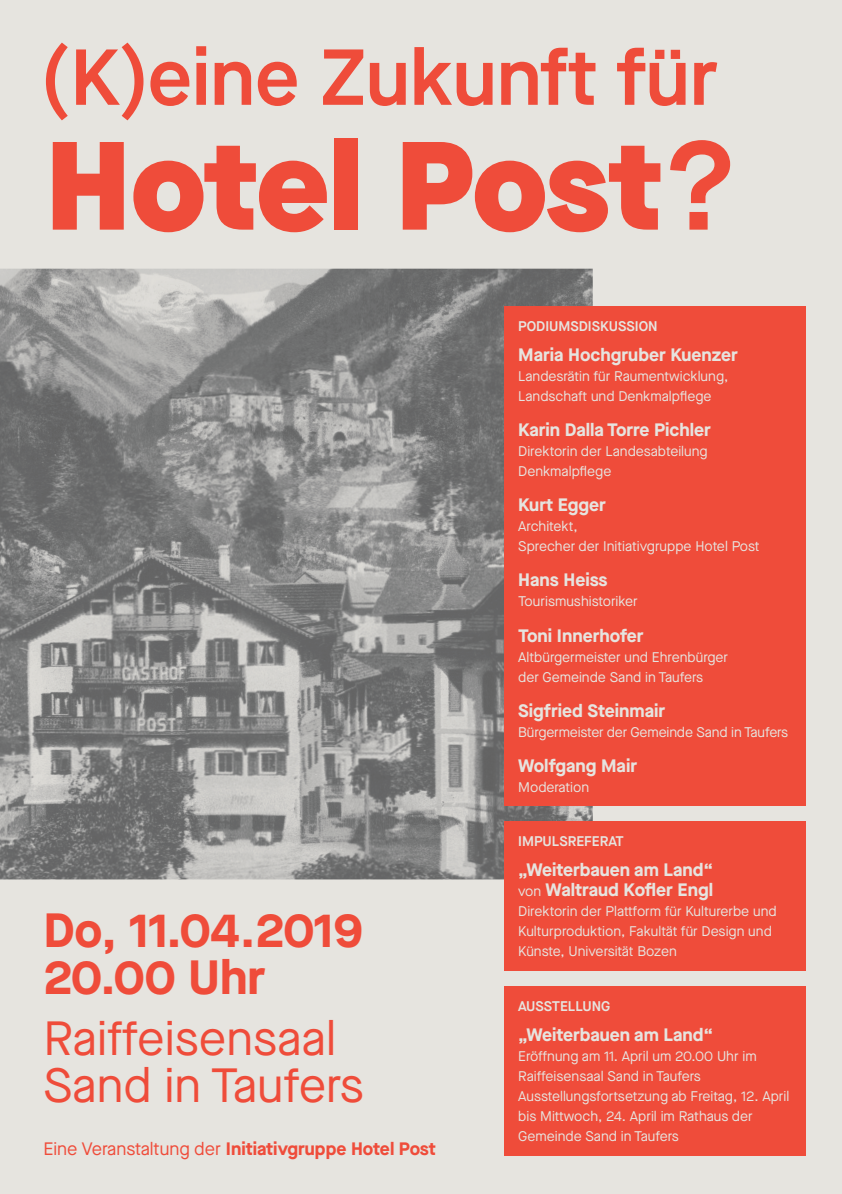
<style>
.page{position:relative;width:842px;height:1194px;background:#fff}
.page>*{position:absolute;margin:0;border:0;box-sizing:border-box;transform-origin:0 0}
.t1{font:900 125.1px "Maison Neue";letter-spacing:-.01em;color:#ef4c3a}
.t2{font:600 79px "Maison Neue";color:#ef4c3a}
.t3{font:48px/47px "Maison Neue";color:#ef4c3a}
.t4{font:700 48px/47px "Maison Neue";color:#ef4c3a}
.t5{font:700 18px/20px "Maison Neue";color:#e6e4df}
.t6{font:700 18px "Maison Neue";color:#ef4c3a}
.t7{font:14px/20px "Maison Neue";color:#e6e4df}
.t8{font:600 14px "Maison Neue";color:#e6e4df}
.s1{font-weight:600}
.s2{font-weight:400}
.s3{font-weight:400;font-size:14px}
</style>
<div class="page">
<div style="left:0;top:0;width:841px;height:1193px;background:#e6e4df"></div>
<img style="left:0;top:269px;width:592px;height:610px">
<div style="left:504px;top:306px;width:302px;height:499px;background:#ef4c3a"></div>
<div style="left:504px;top:821px;width:302px;height:149px;background:#ef4c3a"></div>
<div style="left:504px;top:986px;width:302px;height:169px;background:#ef4c3a"></div>
<h2 class="t2" style="left:39px;top:22px;width:680px">(K)eine Zukunft für</h2>
<h1 class="t1" style="left:45px;top:91px;width:695px">Hotel Post<span class="s1">?</span></h1>
<h3 class="t4" style="left:43px;top:905px;width:321px">Do, 11.04.2019<br>20.00 Uhr</h3>
<h3 class="t3" style="left:43px;top:1014px;width:322px">Raiffeisensaal<br>Sand in Taufers</h3>
<p class="t6" style="left:43px;top:1136px;width:394px"><span class="s2">Eine Veranstaltung der</span> Initiativgruppe Hotel Post</p>
<p class="t8" style="left:518px;top:317px;width:141px">PODIUMSDISKUSSION</p>
<p class="t5" style="left:518px;top:344px;width:221px">Maria Hochgruber Kuenzer</p>
<p class="t7" style="left:518px;top:366px;width:212px">Landesrätin für Raumentwicklung,<br>Landschaft und Denkmalpflege</p>
<p class="t5" style="left:518px;top:419px;width:194px">Karin Dalla Torre Pichler</p>
<p class="t7" style="left:518px;top:441px;width:191px">Direktorin der Landesabteilung<br>Denkmalpflege</p>
<p class="t5" style="left:518px;top:494px;width:89px">Kurt Egger</p>
<p class="t7" style="left:518px;top:516px;width:243px">Architekt,<br>Sprecher der Initiativgruppe Hotel Post</p>
<p class="t5" style="left:518px;top:569px;width:91px">Hans Heiss</p>
<p class="t7" style="left:518px;top:591px;width:121px">Tourismushistoriker</p>
<p class="t5" style="left:518px;top:624px;width:127px">Toni Innerhofer</p>
<p class="t7" style="left:518px;top:646px;width:211px">Altbürgermeister und Ehrenbürger der Gemeinde Sand in Taufers</p>
<p class="t5" style="left:518px;top:699px;width:148px">Sigfried Steinmair</p>
<p class="t7" style="left:518px;top:721px;width:271px">Bürgermeister der Gemeinde Sand in Taufers</p>
<p class="t5" style="left:518px;top:754px;width:120px">Wolfgang Mair</p>
<p class="t7" style="left:518px;top:776px;width:73px">Moderation</p>
<p class="t8" style="left:518px;top:831px;width:107px">IMPULSREFERAT</p>
<p class="t5" style="left:518px;top:859px;width:197px">„Weiterbauen am Land“ <span class="s3">von</span> Waltraud Kofler Engl</p>
<p class="t7" style="left:518px;top:901px;width:260px">Direktorin der Plattform für Kulturerbe und<br>Kulturproduktion, Fakultät für Design und<br>Künste, Universität Bozen</p>
<p class="t8" style="left:518px;top:996px;width:94px">AUSSTELLUNG</p>
<p class="t5" style="left:518px;top:1024px;width:197px">„Weiterbauen am Land“</p>
<p class="t7" style="left:518px;top:1046px;width:272px">Eröffnung am 11. April um 20.00 Uhr im Raiffeisensaal Sand in Taufers Ausstellungsfortsetzung ab Freitag, 12. April bis Mittwoch, 24. April im Rathaus der Gemeinde Sand in Taufers</p>
</div>
